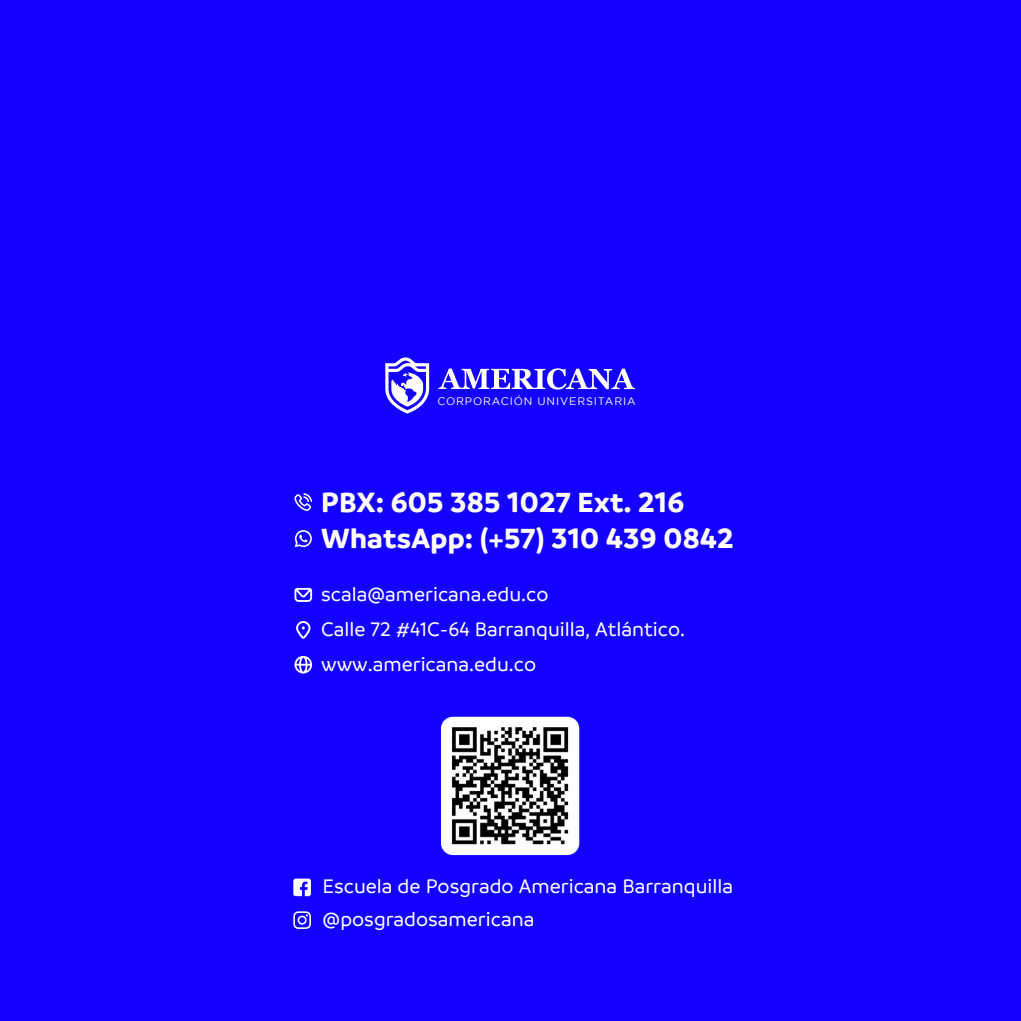
<style>
.page{position:relative;width:1021px;height:1021px;background:#fff}
.page>*{position:absolute;margin:0;border:0;box-sizing:border-box;transform-origin:0 0}
.t1{font:700 29.7px/36.4px "Branding";letter-spacing:.01em;color:#fff}
.t2{font:500 21.15px/35.3px "Branding";color:#fff}
.t3{font:10.8px "Gotham";letter-spacing:.08em;color:#fff}
</style>
<div class="page">
<div style="left:0;top:0;width:1020px;height:1020px;background:#1300fd"></div>
<svg style="left:296px;top:621px;width:14px;height:17px"></svg>
<svg style="left:294px;top:588px;width:18px;height:14px"></svg>
<svg style="left:294px;top:656px;width:18px;height:17px"></svg>
<svg style="left:295px;top:530px;width:17px;height:17px"></svg>
<svg style="left:294px;top:493px;width:18px;height:18px"></svg>
<svg style="left:293px;top:878px;width:18px;height:18px"></svg>
<svg style="left:293px;top:911px;width:18px;height:17px"></svg>
<div style="left:441px;top:716px;width:138px;height:139px;background:#fff;border-radius:12px"></div>
<img style="left:452px;top:727px;width:117px;height:118px">
<svg style="left:438px;top:368px;width:197px;height:21px"></svg>
<svg style="left:385px;top:357px;width:44px;height:56px"></svg>
<p class="t3" style="left:437px;top:395px;width:200px">CORPORACIÓN UNIVERSITARIA</p>
<h1 class="t1" style="left:321px;top:483px;width:414px">PBX: 605 385 1027 Ext. 216<br>WhatsApp: (+57) 310 439 0842</h1>
<p class="t2" style="left:321px;top:576px;width:365px">scala@americana.edu.co<br>Calle 72 #41C-64 Barranquilla, Atlántico. www.americana.edu.co</p>
<p class="t2" style="left:322px;top:868px;width:412px">Escuela de Posgrado Americana Barranquilla</p>
<p class="t2" style="left:322px;top:901px;width:213px">@posgradosamericana</p>
</div>
